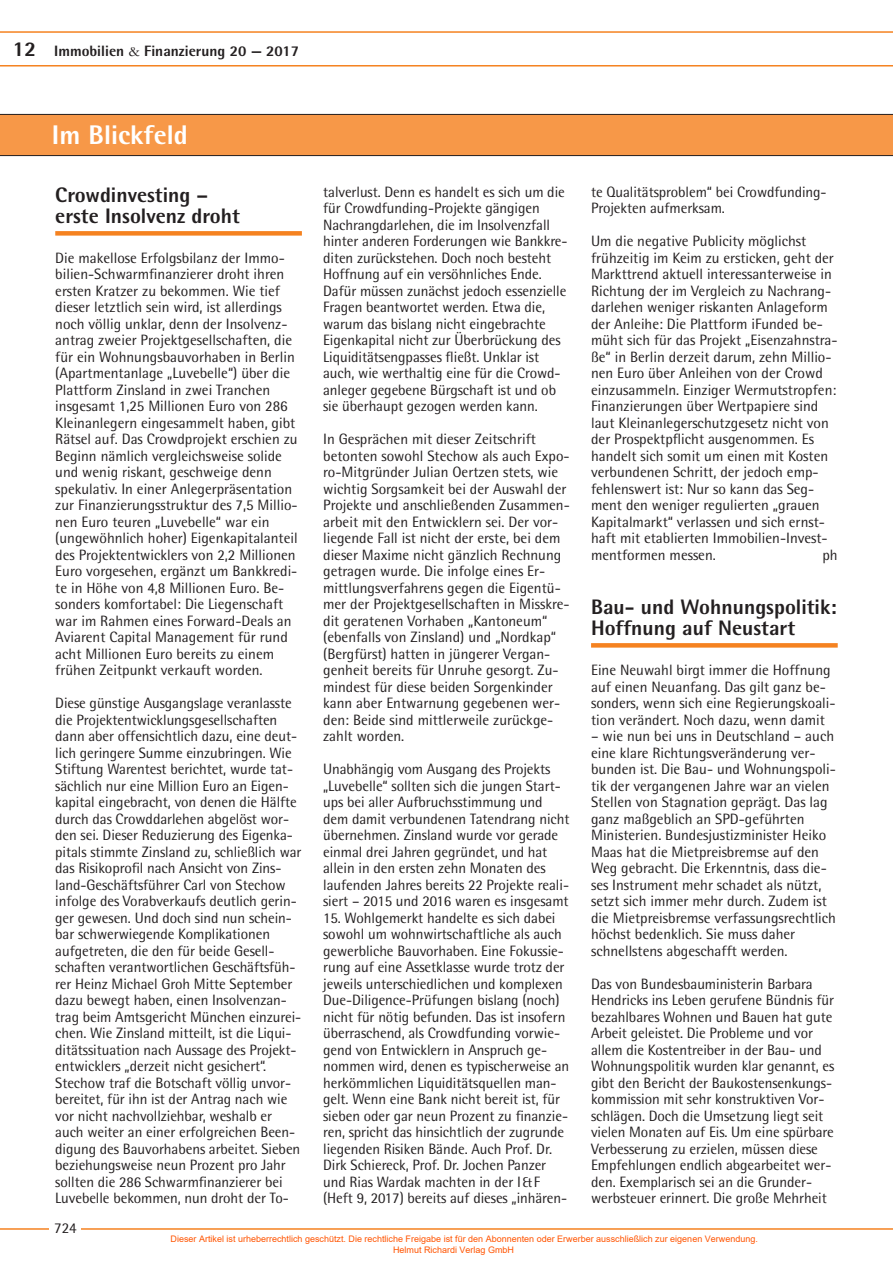
<style>
.page{position:relative;width:893px;height:1263px;background:#fff}
.page>*{position:absolute;margin:0;border:0;box-sizing:border-box;transform-origin:0 0}
.t1{font:800 27px "Rotis Semi Sans";color:#fff}
.t2{font:800 21px/21px "Rotis Semi Sans";color:#231f20}
.t3{font:15px/16.5px "Rotis Semi Sans";letter-spacing:-.005em;color:#231f20}
.t4{font:800 15px "Rotis Semi Sans";color:#231f20}
.t5{font:9px/10.8px "Arial";color:#ff5400}
.s1{font-size:21px}
.s2{font-family:"Garamond";font-weight:400}
</style>
<div class="page">
<svg style="left:0;top:31px;width:893px;height:36px"></svg>
<hr style="left:0;top:1228px;width:893px;height:2px;background:#f58220">
<div style="left:0;top:114px;width:893px;height:42px;background:#f79848"></div>
<div style="left:55px;top:231px;width:247px;height:5px;background:#f58220"></div>
<div style="left:591px;top:643px;width:247px;height:5px;background:#f58220"></div>
<div style="left:49px;top:1213px;width:32px;height:31px;background:#fff"></div>
<p class="t4" style="left:13px;top:41px;width:288px"><span class="s1">12</span> Immobilien <span class="s2">&amp;</span> Finanzierung 20 — 2017</p>
<h1 class="t1" style="left:52px;top:118px;width:137px">Im Blickfeld</h1>
<h2 class="t2" style="left:55px;top:184px;width:186px">Crowdinvesting – erste Insolvenz droht</h2>
<p class="t3" style="left:55px;top:249px;width:244px">Die makellose Erfolgsbilanz der Immo&shy;bilien-Schwarmfinanzierer droht ihren ersten Kratzer zu bekommen. Wie tief dieser letztlich sein wird, ist allerdings noch völlig unklar, denn der Insolvenz&shy;antrag zweier Projektgesellschaften, die für ein Wohnungsbauvorhaben in Berlin (Apartmentanlage „Luvebelle“) über die Plattform Zinsland in zwei Tranchen insgesamt 1,25 Millionen Euro von 286<br>Kleinanlegern eingesammelt haben, gibt Rätsel auf. Das Crowdprojekt erschien zu Beginn nämlich vergleichsweise solide und wenig riskant, geschweige denn spekulativ. In einer Anlegerpräsentation zur Finanzierungsstruktur des 7,5 Millio&shy;nen Euro teuren „Luvebelle“ war ein (ungewöhnlich hoher) Eigenkapitalanteil des Projektentwicklers von 2,2 Millionen Euro vorgesehen, ergänzt um Bankkredi&shy;te in Höhe von 4,8 Millionen Euro. Be&shy;sonders komfortabel: Die Liegenschaft war im Rahmen eines Forward-Deals an Aviarent Capital Management für rund acht Millionen Euro bereits zu einem frühen Zeitpunkt verkauft worden.</p>
<p class="t3" style="left:55px;top:695px;width:248px">Diese günstige Ausgangslage veranlasste die Projektentwicklungsgesellschaften dann aber offensichtlich dazu, eine deut&shy;lich geringere Summe einzubringen. Wie Stiftung Warentest berichtet, wurde tat&shy;sächlich nur eine Million Euro an Eigen&shy;kapital eingebracht, von denen die Hälfte durch das Crowddarlehen abgelöst wor&shy;den sei. Dieser Reduzierung des Eigenka&shy;pitals stimmte Zinsland zu, schließlich war das Risikoprofil nach Ansicht von Zins&shy;land-Geschäftsführer Carl von Stechow infolge des Vorabverkaufs deutlich gerin&shy;ger gewesen. Und doch sind nun schein&shy;bar schwerwiegende Komplikationen aufgetreten, die den für beide Gesell&shy;schaften verantwortlichen Geschäftsfüh&shy;rer Heinz Michael Groh Mitte September dazu bewegt haben, einen Insolvenzan&shy;trag beim Amtsgericht München einzurei&shy;chen. Wie Zinsland mitteilt, ist die Liqui&shy;ditätssituation nach Aussage des Projekt&shy;entwicklers „derzeit nicht gesichert“.<br>Stechow traf die Botschaft völlig unvor&shy;bereitet, für ihn ist der Antrag nach wie vor nicht nachvollziehbar, weshalb er auch weiter an einer erfolgreichen Been&shy;digung des Bauvorhabens arbeitet. Sieben beziehungsweise neun Prozent pro Jahr sollten die 286 Schwarmfinanzierer bei Luvebelle bekommen, nun droht der To-</p>
<p class="t3" style="left:54px;top:1219px;width:24px">724</p>
<p class="t3" style="left:323px;top:183px;width:246px">talverlust. Denn es handelt es sich um die für Crowdfunding-Projekte gängigen Nachrangdarlehen, die im Insolvenzfall hinter anderen Forderungen wie Bankkre&shy;diten zurückstehen. Doch noch besteht Hoffnung auf ein versöhnliches Ende.<br>Dafür müssen zunächst jedoch essenzielle Fragen beantwortet werden. Etwa die, warum das bislang nicht eingebrachte Eigenkapital nicht zur Überbrückung des Liquiditätsengpasses fließt. Unklar ist auch, wie werthaltig eine für die Crowd&shy;anleger gegebene Bürgschaft ist und ob sie überhaupt gezogen werden kann.</p>
<p class="t3" style="left:323px;top:431px;width:248px">In Gesprächen mit dieser Zeitschrift betonten sowohl Stechow als auch Expo&shy;ro-Mitgründer Julian Oertzen stets, wie wichtig Sorgsamkeit bei der Auswahl der Projekte und anschließenden Zusammen&shy;arbeit mit den Entwicklern sei. Der vor&shy;liegende Fall ist nicht der erste, bei dem dieser Maxime nicht gänzlich Rechnung getragen wurde. Die infolge eines Er&shy;mittlungsverfahrens gegen die Eigentü&shy;mer der Projektgesellschaften in Misskre&shy;dit geratenen Vorhaben „Kantoneum“ (ebenfalls von Zinsland) und „Nordkap“ (Bergfürst) hatten in jüngerer Vergan&shy;genheit bereits für Unruhe gesorgt. Zu&shy;mindest für diese beiden Sorgenkinder kann aber Entwarnung gegebenen wer&shy;den: Beide sind mittlerweile zurückge&shy;zahlt worden.</p>
<p class="t3" style="left:323px;top:761px;width:248px">Unabhängig vom Ausgang des Projekts „Luvebelle“ sollten sich die jungen Start&shy;ups bei aller Aufbruchsstimmung und dem damit verbundenen Tatendrang nicht übernehmen. Zinsland wurde vor gerade einmal drei Jahren gegründet, und hat allein in den ersten zehn Monaten des laufenden Jahres bereits 22 Projekte reali&shy;siert – 2015 und 2016 waren es insgesamt</p>
<p class="t3" style="left:323px;top:909px;width:248px">15. Wohlgemerkt handelte es sich dabei sowohl um wohnwirtschaftliche als auch gewerbliche Bauvorhaben. Eine Fokussie&shy;rung auf eine Assetklasse wurde trotz der jeweils unterschiedlichen und komplexen Due-Diligence-Prüfungen bislang (noch) nicht für nötig befunden. Das ist insofern überraschend, als Crowdfunding vorwie&shy;gend von Entwicklern in Anspruch ge&shy;nommen wird, denen es typischerweise an herkömmlichen Liquiditätsquellen man&shy;gelt. Wenn eine Bank nicht bereit ist, für sieben oder gar neun Prozent zu finanzie&shy;ren, spricht das hinsichtlich der zugrunde liegenden Risiken Bände. Auch Prof. Dr.<br>Dirk Schiereck, Prof. Dr. Jochen Panzer und Rias Wardak machten in der I&amp;F (Heft 9, 2017) bereits auf dieses „inhären-</p>
<p class="t3" style="left:591px;top:183px;width:236px">te Qualitätsproblem“ bei Crowdfunding-<br>Projekten aufmerksam.</p>
<p class="t3" style="left:591px;top:233px;width:248px">Um die negative Publicity möglichst frühzeitig im Keim zu ersticken, geht der Markttrend aktuell interessanterweise in Richtung der im Vergleich zu Nachrang&shy;darlehen weniger riskanten Anlageform der Anleihe: Die Plattform iFunded be&shy;müht sich für das Projekt „Eisenzahnstra&shy;ße“ in Berlin derzeit darum, zehn Millio&shy;nen Euro über Anleihen von der Crowd einzusammeln. Einziger Wermutstropfen:<br>Finanzierungen über Wertpapiere sind laut Kleinanlegerschutzgesetz nicht von der Prospektpflicht ausgenommen. Es handelt sich somit um einen mit Kosten verbundenen Schritt, der jedoch emp&shy;fehlenswert ist: Nur so kann das Seg&shy;ment den weniger regulierten „grauen Kapitalmarkt“ verlassen und sich ernst&shy;haft mit etablierten Immobilien-Invest&shy;mentformen messen.</p>
<p class="t3" style="left:822px;top:546px;width:17px">ph</p>
<h2 class="t2" style="left:591px;top:595px;width:247px">Bau- und Wohnungspolitik:<br>Hoffnung auf Neustart</h2>
<p class="t3" style="left:591px;top:662px;width:246px">Eine Neuwahl birgt immer die Hoffnung auf einen Neuanfang. Das gilt ganz be&shy;sonders, wenn sich eine Regierungskoali&shy;tion verändert. Noch dazu, wenn damit</p>
<p class="t3" style="left:591px;top:728px;width:246px">– wie nun bei uns in Deutschland – auch eine klare Richtungsveränderung ver&shy;bunden ist. Die Bau- und Wohnungspoli&shy;tik der vergangenen Jahre war an vielen Stellen von Stagnation geprägt. Das lag ganz maßgeblich an SPD-geführten Ministerien. Bundesjustizminister Heiko Maas hat die Mietpreisbremse auf den Weg gebracht. Die Erkenntnis, dass die&shy;ses Instrument mehr schadet als nützt, setzt sich immer mehr durch. Zudem ist die Mietpreisbremse verfassungsrechtlich höchst bedenklich. Sie muss daher schnellstens abgeschafft werden.</p>
<p class="t3" style="left:591px;top:975px;width:245px">Das von Bundesbauministerin Barbara Hendricks ins Leben gerufene Bündnis für bezahlbares Wohnen und Bauen hat gute Arbeit geleistet. Die Probleme und vor allem die Kostentreiber in der Bau- und Wohnungspolitik wurden klar genannt, es gibt den Bericht der Baukostensenkungs&shy;kommission mit sehr konstruktiven Vor&shy;schlägen. Doch die Umsetzung liegt seit vielen Monaten auf Eis. Um eine spürbare Verbesserung zu erzielen, müssen diese Empfehlungen endlich abgearbeitet wer&shy;den. Exemplarisch sei an die Grunder&shy;werbsteuer erinnert. Die große Mehrheit</p>
<p class="t5" style="left:393px;top:1233px;width:366px;text-indent:-223px">Dieser Artikel ist urheberrechtlich geschützt. Die rechtliche Freigabe ist für den Abonnenten oder Erwerber ausschließlich zur eigenen Verwendung.<br>Helmut Richardi Verlag GmbH</p>
</div>
